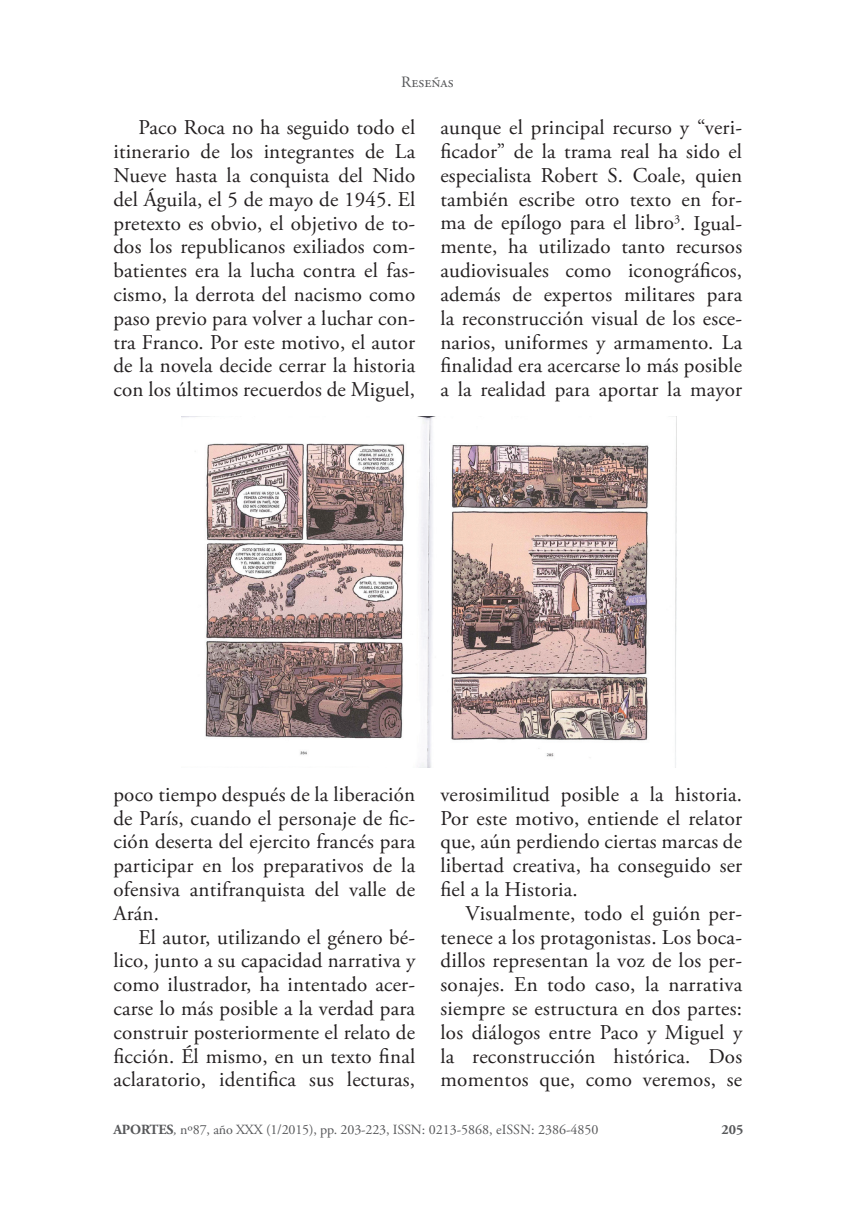
<style>
.page{position:relative;width:843px;height:1211px;background:#fff}
.page>*{position:absolute;margin:0;border:0;box-sizing:border-box;transform-origin:0 0}
.t1{font:21px/23.8px "Adobe Garamond Pro";letter-spacing:.005em;color:#231f20;text-align:justify}
.t2{font:15.75px "Adobe Garamond Pro";color:#57585a}
.t3{font:14px "Adobe Garamond Pro";color:#57585a}
.t4{font:700 14px "Adobe Garamond Pro";color:#57585a}
.s1{font-weight:700}
.s2{font-style:italic}
</style>
<div class="page">
<img style="left:182px;top:416px;width:494px;height:352px">
<p class="t2" style="left:401px;top:72px;width:54px">Reseñas</p>
<p class="t1" style="left:113px;top:117px;width:303px;text-indent:25px">Paco Roca no ha seguido todo el itinerario de los integrantes de La Nueve hasta la conquista del Nido del Águila, el 5 de mayo de 1945. El pretexto es obvio, el objetivo de to&shy;dos los republicanos exiliados com&shy;batientes era la lucha contra el fas&shy;cismo, la derrota del nacismo como paso previo para volver a luchar con&shy;tra Franco. Por este motivo, el autor de la novela decide cerrar la historia con los últimos recuerdos de Miguel,</p>
<p class="t1" style="left:440px;top:116px;width:303px">aunque el principal recurso y “veri&shy;ficador” de la trama real ha sido el especialista Robert S. Coale, quien también escribe otro texto en for&shy;ma de epílogo para el libro<sup>3</sup>. Igual&shy;mente, ha utilizado tanto recursos audiovisuales como iconográficos, además de expertos militares para la reconstrucción visual de los esce&shy;narios, uniformes y armamento. La finalidad era acercarse lo más posible a la realidad para aportar la mayor</p>
<p class="t1" style="left:113px;top:783px;width:303px">poco tiempo después de la liberación de París, cuando el personaje de fic&shy;ción deserta del ejercito francés para participar en los preparativos de la ofensiva antifranquista del valle de Arán.</p>
<p class="t1" style="left:113px;top:926px;width:303px;text-indent:25px">El autor, utilizando el género bé&shy;lico, junto a su capacidad narrativa y como ilustrador, ha intentado acer&shy;carse lo más posible a la verdad para construir posteriormente el relato de ficción. Él mismo, en un texto final aclaratorio, identifica sus lecturas,</p>
<p class="t1" style="left:440px;top:783px;width:303px">verosimilitud posible a la historia.<br>Por este motivo, entiende el relator que, aún perdiendo ciertas marcas de libertad creativa, ha conseguido ser fiel a la Historia.</p>
<p class="t1" style="left:440px;top:902px;width:303px;text-indent:25px">Visualmente, todo el guión per&shy;tenece a los protagonistas. Los boca&shy;dillos representan la voz de los per&shy;sonajes. En todo caso, la narrativa siempre se estructura en dos partes: los diálogos entre Paco y Miguel y la reconstrucción histórica. Dos momentos que, como veremos, se</p>
<p class="t3" style="left:113px;top:1121px;width:487px"><span class="s1">APORTES</span><span class="s2">,</span> nº87, año XXX (1/2015), pp. 203-223, ISSN: 0213-5868, eISSN: 2386-4850</p>
<p class="t4" style="left:722px;top:1121px;width:23px">205</p>
</div>
